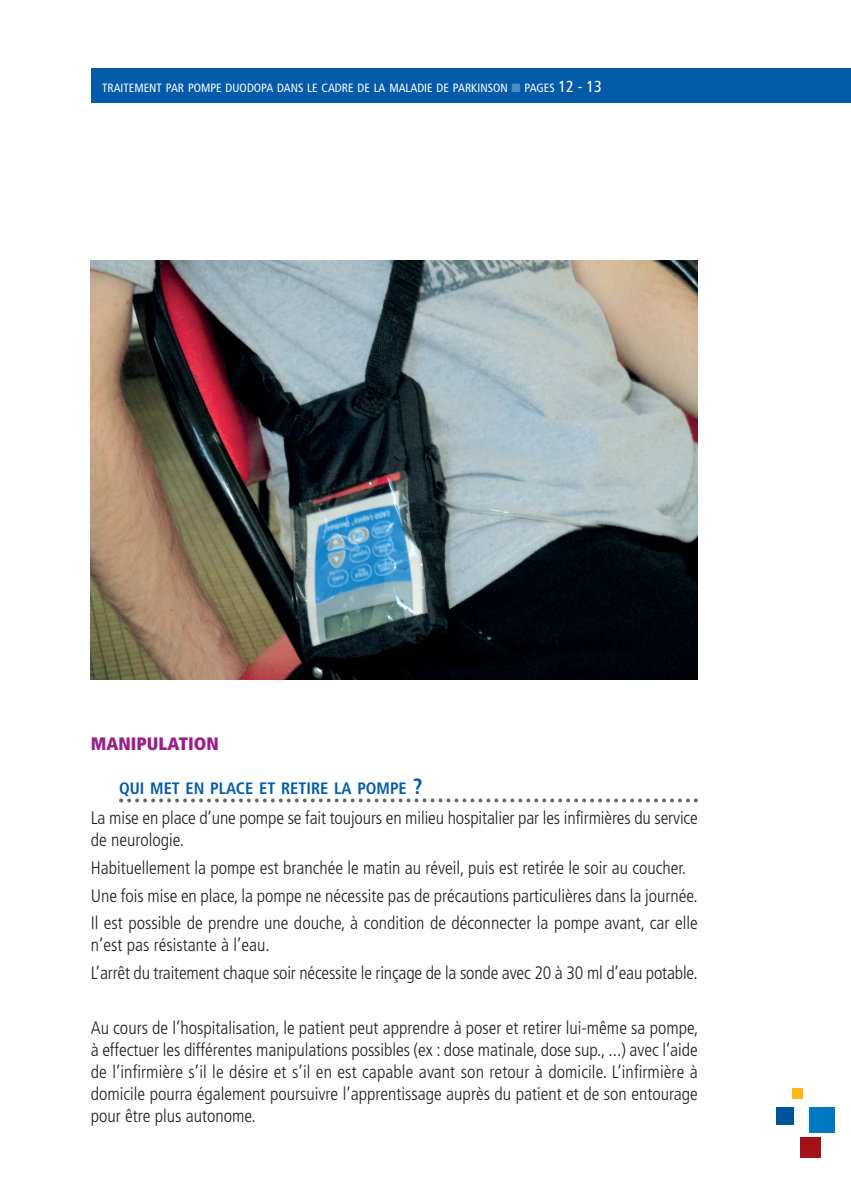
<style>
.page{position:relative;width:851px;height:1191px;background:#fff}
.page>*{position:absolute;margin:0;border:0;box-sizing:border-box;transform-origin:0 0}
.t1{font:300 condensed 18px/22px "Frutiger";color:#231f20}
.t2{font:900 condensed 18px "Frutiger";color:#9a218a}
.t3{font:700 condensed 16.4px "Frutiger";color:#015ba9}
.t4{font:condensed 12px "Frutiger";color:#fff}
.s1{color:#5389c7}
.s2{font-size:16px}
.s3{font-size:22px}
</style>
<div class="page">
<svg style="left:119px;top:798px;width:578px;height:4px"></svg>
<div style="left:800px;top:1137px;width:20px;height:21px;background:#a31217"></div>
<div style="left:792px;top:1087px;width:10px;height:11px;background:#fcb814"></div>
<div style="left:809px;top:1107px;width:26px;height:26px;background:#0079c2"></div>
<div style="left:776px;top:1107px;width:17px;height:17px;background:#01539e"></div>
<div style="left:91px;top:68px;width:759px;height:34px;background:#015ba9"></div>
<img style="left:91px;top:261px;width:606px;height:418px">
<p class="t4" style="left:102px;top:83px;width:501px">TRAITEMENT PAR POMPE DUODOPA DANS LE CADRE DE LA MALADIE DE PARKINSON <span class="s1">■</span> PAGES <span class="s2">12 - 13</span></p>
<p class="t2" style="left:91px;top:736px;width:129px">MANIPULATION</p>
<p class="t3" style="left:119px;top:781px;width:305px">QUI MET EN PLACE ET RETIRE LA POMPE <span class="s3">?</span></p>
<p class="t1" style="left:91px;top:808px;width:608px">La mise en place d’une pompe se fait toujours en milieu hospitalier par les infirmières du service de neurologie.</p>
<p class="t1" style="left:91px;top:855px;width:608px;line-height:27.6px">Habituellement la pompe est branchée le matin au réveil, puis est retirée le soir au coucher.<br>Une fois mise en place, la pompe ne nécessite pas de précautions particulières dans la journée.<br>Il est possible de prendre une douche, à condition de déconnecter la pompe avant, car elle</p>
<p class="t1" style="left:91px;top:932px;width:608px;line-height:27.6px">n’est pas résistante à l’eau.<br>L’arrêt du traitement chaque soir nécessite le rinçage de la sonde avec 20 à 30 ml d’eau potable.</p>
<p class="t1" style="left:91px;top:1018px;width:609px;text-align:justify">Au cours de l’hospitalisation, le patient peut apprendre à poser et retirer lui-même sa pompe, à effectuer les différentes manipulations possibles (ex : dose matinale, dose sup., ...) avec l’aide de l’infirmière s’il le désire et s’il en est capable avant son retour à domicile. L’infirmière à domicile pourra également poursuivre l’apprentissage auprès du patient et de son entourage pour être plus autonome.</p>
</div>
